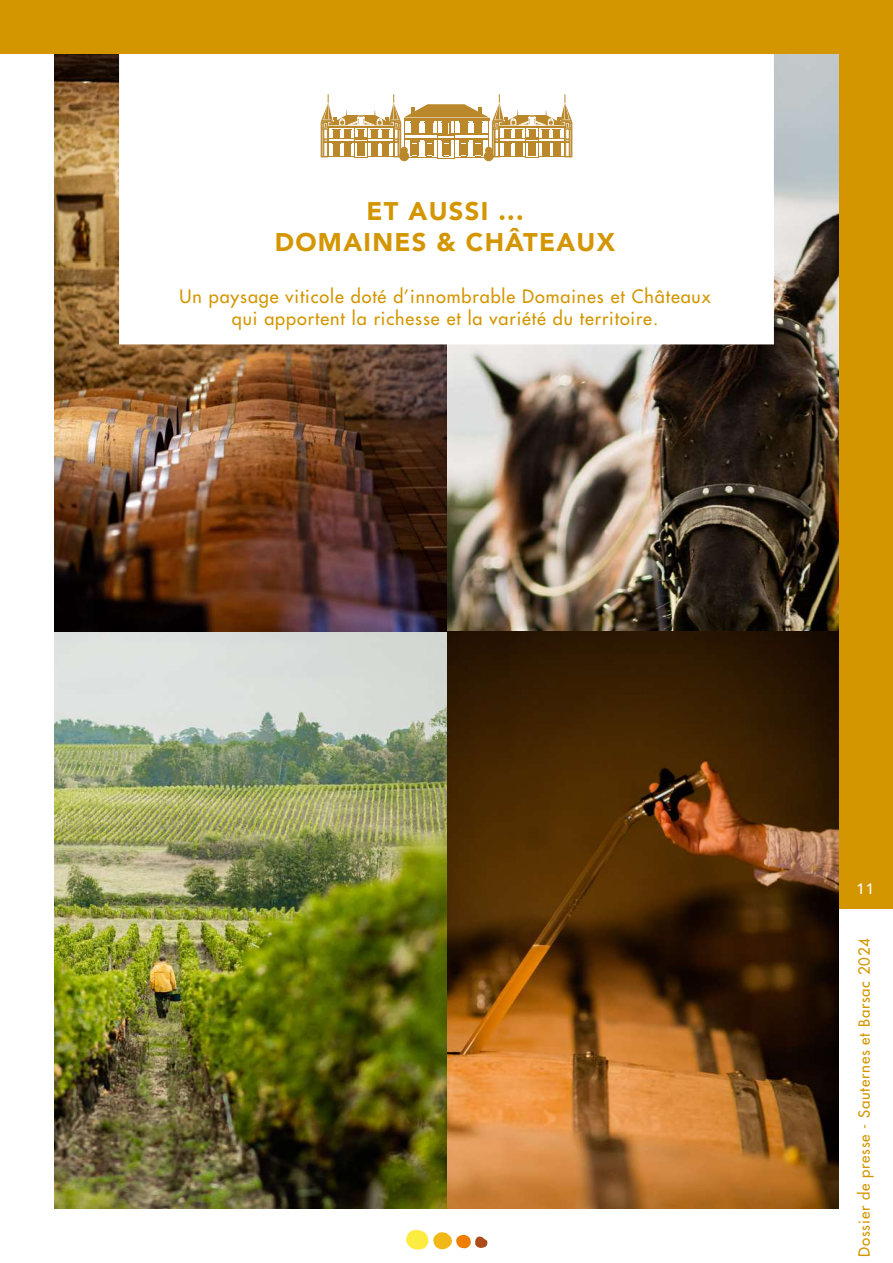
<style>
.page{position:relative;width:893px;height:1263px;background:#fff}
.page>*{position:absolute;margin:0;border:0;box-sizing:border-box;transform-origin:0 0}
.t1{font:900 25.5px/30.6px "Avenir";letter-spacing:.05em;color:#d49600;text-align:center}
.t2{font:500 18px/21.6px "Futura Std";letter-spacing:.05em;color:#d49600;text-align:center}
.t3{font:500 15px "Futura Std";letter-spacing:.05em;color:#d49600}
.t4{font:500 15px "Avenir";color:#fff}
</style>
<div class="page">
<div style="left:0;top:0;width:893px;height:909px;background:#d49600"></div>
<div style="left:0;top:54px;width:839px;height:1209px;background:#fff"></div>
<svg style="left:406px;top:1230px;width:82px;height:19px"></svg>
<img style="left:446px;top:54px;width:393px;height:577px">
<img style="left:54px;top:631px;width:785px;height:578px">
<img style="left:54px;top:54px;width:392px;height:577px">
<div style="left:145px;top:80px;width:603px;height:239px;background:#fff"></div>
<svg style="left:321px;top:94px;width:251px;height:66px"></svg>
<div style="left:484px;top:151px;width:10px;height:10px;background:#ba872b;border-radius:50%"></div>
<div style="left:485px;top:147px;width:7px;height:7px;background:#ba872b;border-radius:50%"></div>
<div style="left:399px;top:151px;width:10px;height:10px;background:#ba872b;border-radius:50%"></div>
<div style="left:401px;top:147px;width:7px;height:7px;background:#ba872b;border-radius:50%"></div>
<h1 class="t1" style="left:275px;top:196px;width:342px">ET AUSSI ...<br>DOMAINES &amp; CHÂTEAUX</h1>
<p class="t2" style="left:179px;top:286px;width:533px">Un paysage viticole doté d’innombrable Domaines et Châteaux qui apportent la richesse et la variété du territoire.</p>
<p class="t4" style="left:857px;top:876px;width:19px">11</p>
<p class="t3" style="left:855px;top:1256px;width:320px;rotate:-90deg">Dossier de presse - Sauternes et Barsac 2024</p>
</div>
